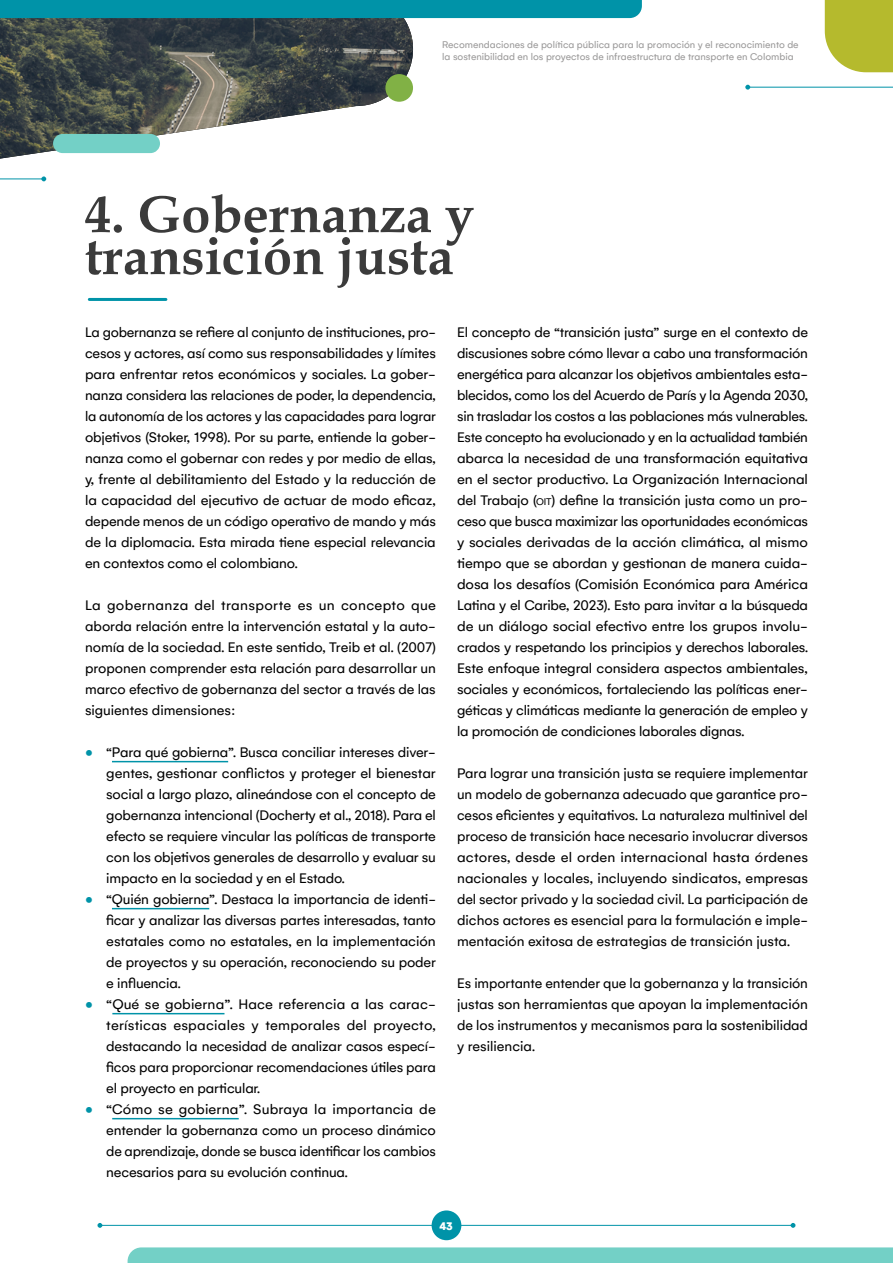
<style>
.page{position:relative;width:893px;height:1263px;background:#fff}
.page>*{position:absolute;margin:0;border:0;box-sizing:border-box;transform-origin:0 0}
.t1{font:700 52.5px/42px "Book Antiqua";color:#3b3b3b}
.t2{font:15px/21px "Gelion";letter-spacing:-.01em;color:#000;text-align:justify}
.t3{font:900 12px "Gelion";color:#fff}
.t4{font:10.5px/12px "Gelion";color:#999898}
.s1{font-size:10.5px}
.s2{font-weight:700;color:#0093a8}
</style>
<div class="page">
<hr style="left:100px;top:1225px;width:693px;height:1px;background:#0093a8">
<svg style="left:97px;top:1223px;width:5px;height:5px"></svg>
<svg style="left:791px;top:1223px;width:4px;height:5px"></svg>
<div style="left:432px;top:1210px;width:29px;height:30px;background:#0093a8;border-radius:50%"></div>
<div style="left:128px;top:1247px;width:765px;height:16px;background:#73d0c6"></div>
<img style="left:0;top:18px;width:413px;height:141px">
<svg style="left:825px;top:0;width:68px;height:72px;background:#babe3b"></svg>
<hr style="left:748px;top:87px;width:145px;height:1px;background:#0093a8">
<svg style="left:745px;top:85px;width:5px;height:5px"></svg>
<hr style="left:0;top:179px;width:44px;height:1px;background:#0093a8">
<svg style="left:41px;top:176px;width:5px;height:5px"></svg>
<div style="left:0;top:0;width:642px;height:18px;background:#0093a8"></div>
<div style="left:385px;top:74px;width:28px;height:28px;background:#81b145;border-radius:50%"></div>
<div style="left:53px;top:134px;width:107px;height:19px;background:#73d0c6;border-radius:10px"></div>
<hr style="left:112px;top:761px;width:116px;height:1px;background:#0093a8">
<hr style="left:112px;top:908px;width:97px;height:1px;background:#0093a8">
<hr style="left:112px;top:1013px;width:112px;height:1px;background:#0093a8">
<hr style="left:112px;top:1118px;width:127px;height:1px;background:#0093a8">
<hr style="left:89px;top:298px;width:77px;height:3px;background:#0093a8">
<p class="t4" style="left:442px;top:38px;width:358px">Recomendaciones de política pública para la promoción y el reconocimiento de la sostenibilidad en los proyectos de infraestructura de transporte en Colombia</p>
<h1 class="t1" style="left:85px;top:193px;width:391px">4. Gobernanza y transición justa</h1>
<p class="t2" style="left:457px;top:321px;width:352px">El concepto de “transición justa” surge en el contexto de discusiones sobre cómo llevar a cabo una transformación energética para alcanzar los objetivos ambientales esta&shy;blecidos, como los del Acuerdo de París y la Agenda 2030, sin trasladar los costos a las poblaciones más vulnerables.<br>Este concepto ha evolucionado y en la actualidad también abarca la necesidad de una transformación equitativa en el sector productivo. La Organización Internacional del Trabajo (<span class="s1">oit</span>) define la transición justa como un pro&shy;ceso que busca maximizar las oportunidades económicas y sociales derivadas de la acción climática, al mismo tiempo que se abordan y gestionan de manera cuida&shy;dosa los desafíos (Comisión Económica para América Latina y el Caribe, 2023). Esto para invitar a la búsqueda de un diálogo social efectivo entre los grupos involu&shy;crados y respetando los principios y derechos laborales.<br>Este enfoque integral considera aspectos ambientales, sociales y económicos, fortaleciendo las políticas ener&shy;géticas y climáticas mediante la generación de empleo y la promoción de condiciones laborales dignas.</p>
<p class="t2" style="left:457px;top:762px;width:352px">Para lograr una transición justa se requiere implementar un modelo de gobernanza adecuado que garantice pro&shy;cesos eficientes y equitativos. La naturaleza multinivel del proceso de transición hace necesario involucrar diversos actores, desde el orden internacional hasta órdenes nacionales y locales, incluyendo sindicatos, empresas del sector privado y la sociedad civil. La participación de dichos actores es esencial para la formulación e imple&shy;mentación exitosa de estrategias de transición justa.</p>
<p class="t2" style="left:457px;top:972px;width:352px">Es importante entender que la gobernanza y la transición justas son herramientas que apoyan la implementación de los instrumentos y mecanismos para la sostenibilidad y resiliencia.</p>
<p class="t2" style="left:85px;top:321px;width:352px">La gobernanza se refiere al conjunto de instituciones, pro&shy;cesos y actores, así como sus responsabilidades y límites para enfrentar retos económicos y sociales. La gober&shy;nanza considera las relaciones de poder, la dependencia, la autonomía de los actores y las capacidades para lograr objetivos (Stoker, 1998). Por su parte, entiende la gober&shy;nanza como el gobernar con redes y por medio de ellas, y, frente al debilitamiento del Estado y la reducción de la capacidad del ejecutivo de actuar de modo eficaz, depende menos de un código operativo de mando y más de la diplomacia. Esta mirada tiene especial relevancia en contextos como el colombiano.</p>
<p class="t2" style="left:85px;top:594px;width:352px">La gobernanza del transporte es un concepto que aborda relación entre la intervención estatal y la auto&shy;nomía de la sociedad. En este sentido, Treib et al. (2007) proponen comprender esta relación para desarrollar un marco efectivo de gobernanza del sector a través de las siguientes dimensiones:</p>
<p class="t2" style="left:106px;top:741px;width:331px;text-indent:-21px"><span class="s2">•</span> “Para qué gobierna”. Busca conciliar intereses diver&shy;gentes, gestionar conflictos y proteger el bienestar social a largo plazo, alineándose con el concepto de gobernanza intencional (Docherty et al., 2018). Para el efecto se requiere vincular las políticas de transporte con los objetivos generales de desarrollo y evaluar su impacto en la sociedad y en el Estado.</p>
<p class="t2" style="left:106px;top:888px;width:331px;text-indent:-21px"><span class="s2">•</span> “Quién gobierna”. Destaca la importancia de identi&shy;ficar y analizar las diversas partes interesadas, tanto estatales como no estatales, en la implementación de proyectos y su operación, reconociendo su poder e influencia.</p>
<p class="t2" style="left:106px;top:993px;width:331px;text-indent:-21px"><span class="s2">•</span> “Qué se gobierna”. Hace referencia a las carac&shy;terísticas espaciales y temporales del proyecto, destacando la necesidad de analizar casos especí&shy;ficos para proporcionar recomendaciones útiles para el proyecto en particular.</p>
<p class="t2" style="left:106px;top:1098px;width:331px;text-indent:-21px"><span class="s2">•</span> “Cómo se gobierna”. Subraya la importancia de entender la gobernanza como un proceso dinámico de aprendizaje, donde se busca identificar los cambios necesarios para su evolución continua.</p>
<p class="t3" style="left:439px;top:1218px;width:15px">43</p>
</div>
